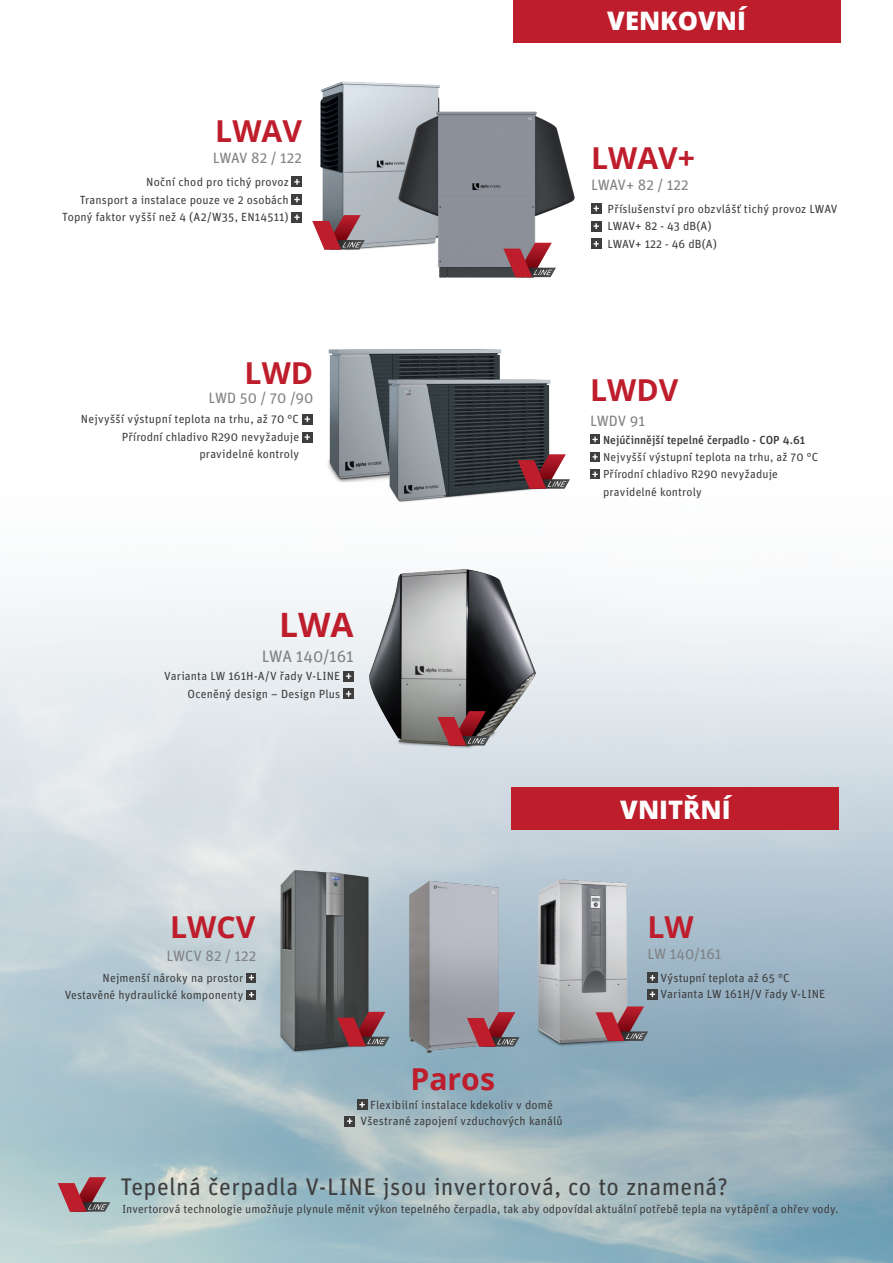
<style>
.page{position:relative;width:893px;height:1263px;background:#fff}
.page>*{position:absolute;margin:0;border:0;box-sizing:border-box;transform-origin:0 0}
.t1{font:700 33.6px "Open Sans";color:#be1d2c}
.t2{font:700 30.15px "Open Sans";color:#be1d2c}
.t3{font:800 25.5px "Open Sans";color:#fff}
.Fließtext{font:24px "Unit Pro";letter-spacing:.015em;color:#3e3e3f}
.t4{font:16.65px "Unit Pro";letter-spacing:-.01em;color:#808285}
.t5{font:15px "Unit Pro";color:#808285}
._01_copy{font:11.85px/17.7px "Unit Pro";letter-spacing:.01em;color:#3e3e3f}
._01_copy-2{font:11.7px/17.4px "Unit Pro";letter-spacing:.01em;color:#3e3e3f}
._01_copy-3{font:500 11.7px "Unit Pro";color:#3e3e3f}
</style>
<div class="page">
<img style="left:0;top:436px;width:893px;height:827px">
<img style="left:253px;top:865px;width:137px;height:195px">
<img style="left:320px;top:81px;width:120px;height:169px">
<img style="left:524px;top:869px;width:127px;height:185px">
<div style="left:292px;top:177px;width:10px;height:10px;background:#3e3e3f"></div>
<svg style="left:294px;top:179px;width:6px;height:6px"></svg>
<div style="left:292px;top:195px;width:10px;height:10px;background:#3e3e3f"></div>
<svg style="left:294px;top:197px;width:6px;height:5px"></svg>
<div style="left:292px;top:212px;width:10px;height:10px;background:#3e3e3f"></div>
<svg style="left:294px;top:214px;width:6px;height:6px"></svg>
<div style="left:247px;top:973px;width:9px;height:9px;background:#3e3e3f"></div>
<svg style="left:249px;top:975px;width:5px;height:5px"></svg>
<div style="left:247px;top:990px;width:9px;height:9px;background:#3e3e3f"></div>
<svg style="left:249px;top:992px;width:5px;height:5px"></svg>
<div style="left:302px;top:414px;width:10px;height:10px;background:#3e3e3f"></div>
<svg style="left:305px;top:416px;width:5px;height:6px"></svg>
<div style="left:591px;top:203px;width:10px;height:10px;background:#3e3e3f"></div>
<svg style="left:593px;top:206px;width:6px;height:5px"></svg>
<div style="left:591px;top:221px;width:10px;height:10px;background:#3e3e3f"></div>
<svg style="left:593px;top:223px;width:6px;height:6px"></svg>
<div style="left:591px;top:239px;width:10px;height:10px;background:#3e3e3f"></div>
<svg style="left:593px;top:241px;width:6px;height:6px"></svg>
<div style="left:647px;top:973px;width:10px;height:10px;background:#3e3e3f"></div>
<svg style="left:650px;top:975px;width:5px;height:6px"></svg>
<div style="left:647px;top:989px;width:10px;height:10px;background:#3e3e3f"></div>
<svg style="left:650px;top:991px;width:5px;height:6px"></svg>
<div style="left:590px;top:434px;width:10px;height:10px;background:#3e3e3f"></div>
<svg style="left:592px;top:437px;width:6px;height:5px"></svg>
<div style="left:590px;top:452px;width:10px;height:10px;background:#3e3e3f"></div>
<svg style="left:592px;top:454px;width:6px;height:6px"></svg>
<div style="left:590px;top:469px;width:10px;height:10px;background:#3e3e3f"></div>
<svg style="left:592px;top:471px;width:6px;height:6px"></svg>
<div style="left:344px;top:671px;width:10px;height:10px;background:#3e3e3f"></div>
<svg style="left:346px;top:673px;width:5px;height:6px"></svg>
<div style="left:344px;top:689px;width:10px;height:10px;background:#3e3e3f"></div>
<svg style="left:346px;top:691px;width:5px;height:6px"></svg>
<div style="left:513px;top:0;width:327px;height:42px;background:#be1d2c"></div>
<div style="left:512px;top:787px;width:327px;height:43px;background:#be1d2c"></div>
<img style="left:394px;top:98px;width:181px;height:180px">
<img style="left:316px;top:349px;width:186px;height:134px">
<img style="left:374px;top:366px;width:191px;height:144px">
<svg style="left:503px;top:243px;width:53px;height:34px"></svg>
<svg style="left:312px;top:215px;width:53px;height:34px;background:#a7616a"></svg>
<img style="left:358px;top:561px;width:188px;height:198px">
<div style="left:302px;top:432px;width:10px;height:10px;background:#3e3e3f"></div>
<svg style="left:305px;top:434px;width:5px;height:6px"></svg>
<svg style="left:517px;top:454px;width:53px;height:35px"></svg>
<svg style="left:437px;top:711px;width:53px;height:34px;background:#863e44"></svg>
<svg style="left:337px;top:1012px;width:53px;height:34px;background:#85444d"></svg>
<svg style="left:596px;top:1006px;width:52px;height:35px;background:#9e5b66"></svg>
<svg style="left:58px;top:1177px;width:52px;height:34px;background:#a4676f"></svg>
<img style="left:404px;top:876px;width:102px;height:183px">
<svg style="left:467px;top:1012px;width:53px;height:34px;background:#995763"></svg>
<div style="left:357px;top:1099px;width:10px;height:11px;background:#3e3e3f"></div>
<svg style="left:359px;top:1102px;width:6px;height:5px"></svg>
<div style="left:345px;top:1116px;width:10px;height:10px;background:#3e3e3f"></div>
<svg style="left:347px;top:1118px;width:5px;height:6px"></svg>
<p class="t2" style="left:215px;top:110px;width:88px">LWAV</p>
<p class="t5" style="left:213px;top:147px;width:91px">LWAV 82 / 122</p>
<p class="_01_copy" style="left:146px;top:172px;width:144px">Noční chod pro tichý provoz</p>
<p class="_01_copy" style="left:80px;top:190px;width:211px">Transport a instalace pouze ve 2 osobách</p>
<p class="_01_copy" style="left:62px;top:208px;width:228px">Topný faktor vyšší než 4 (A2/W35, EN14511)</p>
<p class="t2" style="left:245px;top:352px;width:70px">LWD</p>
<p class="t5" style="left:209px;top:388px;width:106px">LWD 50 / 70 /90</p>
<p class="_01_copy" style="left:81px;top:410px;width:220px">Nejvyšší výstupní teplota na trhu, až 70 °C</p>
<p class="_01_copy" style="left:122px;top:427px;width:179px">Přírodní chladivo R290 nevyžaduje</p>
<p class="_01_copy" style="left:199px;top:445px;width:101px">pravidelné kontroly</p>
<p class="t3" style="left:607px;top:2px;width:140px">VENKOVNÍ</p>
<p class="t2" style="left:591px;top:137px;width:105px">LWAV+</p>
<p class="t5" style="left:591px;top:174px;width:99px">LWAV+ 82 / 122</p>
<p class="_01_copy" style="left:607px;top:199px;width:232px">Příslušenství pro obzvlášť tichý provoz LWAV<br>LWAV+ 82 - 43 dB(A)</p>
<p class="_01_copy" style="left:607px;top:234px;width:111px">LWAV+ 122 - 46 dB(A)</p>
<p class="t2" style="left:590px;top:369px;width:90px">LWDV</p>
<p class="t5" style="left:590px;top:410px;width:57px">LWDV 91</p>
<p class="_01_copy-3" style="left:603px;top:431px;width:204px">Nejúčinnější tepelné čerpadlo - COP 4.61</p>
<p class="_01_copy-2" style="left:603px;top:448px;width:217px">Nejvyšší výstupní teplota na trhu, až 70 °C</p>
<p class="_01_copy-2" style="left:603px;top:465px;width:176px">Přírodní chladivo R290 nevyžaduje pravidelné kontroly</p>
<p class="t1" style="left:279px;top:601px;width:76px">LWA</p>
<p class="t4" style="left:262px;top:645px;width:93px">LWA 140/161</p>
<p class="_01_copy" style="left:164px;top:667px;width:178px">Varianta LW 161H-A/V řady V-LINE</p>
<p class="_01_copy" style="left:188px;top:684px;width:154px">Oceněný design – Design Plus</p>
<p class="t2" style="left:170px;top:906px;width:87px">LWCV</p>
<p class="t5" style="left:167px;top:946px;width:91px">LWCV 82 / 122</p>
<p class="_01_copy" style="left:103px;top:968px;width:142px">Nejmenší nároky na prostor</p>
<p class="_01_copy" style="left:65px;top:985px;width:180px">Vestavěné hydraulické komponenty</p>
<p class="t2" style="left:410px;top:1058px;width:86px">Paros</p>
<p class="_01_copy" style="left:370px;top:1095px;width:184px">Flexibilní instalace kdekoliv v domě</p>
<p class="_01_copy" style="left:360px;top:1112px;width:204px">Všestrané zapojení vzduchových kanálů</p>
<p class="t3" style="left:620px;top:790px;width:112px">VNITŘNÍ</p>
<p class="t2" style="left:647px;top:906px;width:48px">LW</p>
<p class="t5" style="left:647px;top:943px;width:76px">LW 140/161</p>
<p class="_01_copy" style="left:661px;top:968px;width:131px">Výstupní teplota až 65 °C</p>
<p class="_01_copy" style="left:661px;top:985px;width:166px">Varianta LW 161H/V řady V-LINE</p>
<p class="Fließtext" style="left:120px;top:1170px;width:609px">Tepelná čerpadla V-LINE jsou invertorová, co to znamená?</p>
<p class="_01_copy-2" style="left:122px;top:1200px;width:718px">Invertorová technologie umožňuje plynule měnit výkon tepelného čerpadla, tak aby odpovídal aktuální potřebě tepla na vytápění a ohřev vody.</p>
</div>
